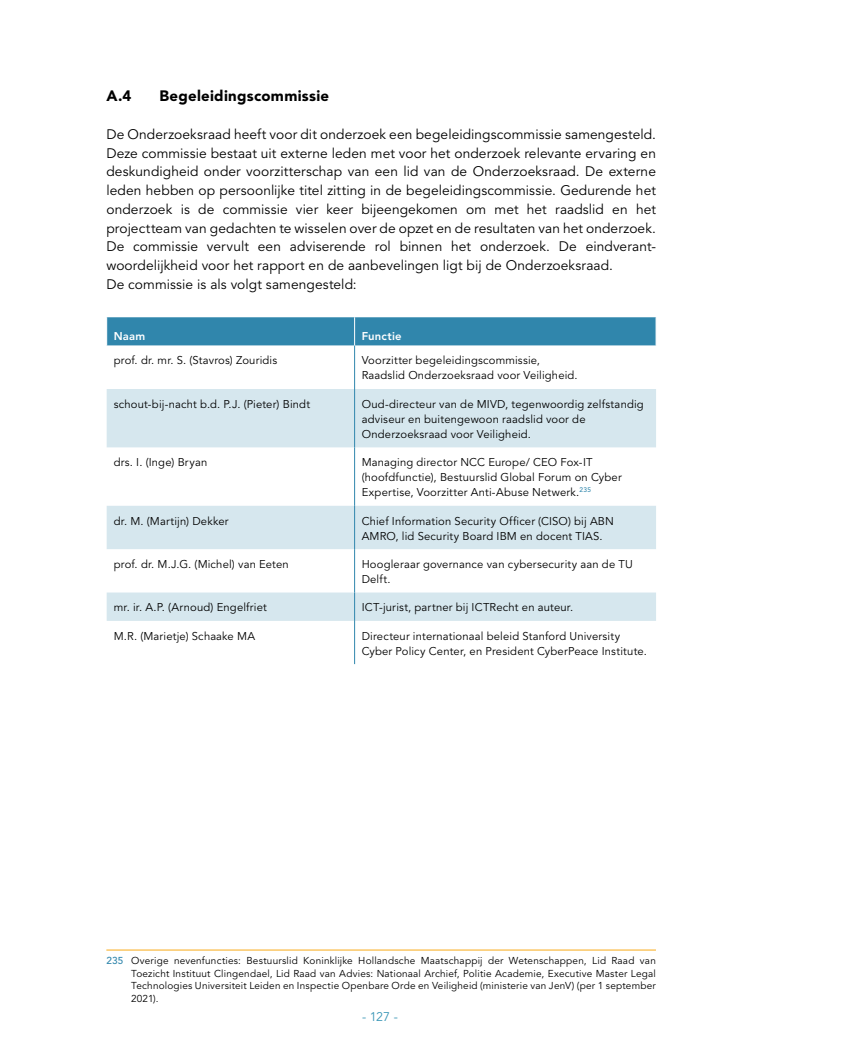
<style>
.page{position:relative;width:851px;height:1053px;background:#fff}
.page>*{position:absolute;margin:0;border:0;box-sizing:border-box;transform-origin:0 0}
.t1{font:900 15px "Avenir LT Std";letter-spacing:.02em;color:#000}
.Bodytekst{font:13.75px/18.8px "Avenir LT Std";letter-spacing:.005em;color:#000;text-align:justify}
.t2{font:12.5px "Avenir LT Std";color:#3b97b7}
.Tabel_bodytekst{font:11.25px/15px "Avenir LT Std";letter-spacing:.015em;color:#000}
.Tabel-kop{font:800 11.25px "Avenir LT Std";letter-spacing:.02em;color:#fff}
.Voetnoot{font:10px/12.5px "Avenir LT Std";letter-spacing:.02em;color:#000;text-align:justify}
.s1{font-weight:500;color:#3086ac}
</style>
<div class="page">
<svg style="left:107px;top:389px;width:549px;height:232px;fill:#d6e7ee"></svg>
<div style="left:106px;top:317px;width:550px;height:28px;background:#3086ac"></div>
<hr style="left:354px;top:345px;width:1px;height:44px;background:#3086ac">
<hr style="left:354px;top:389px;width:1px;height:58px;background:#3086ac">
<hr style="left:354px;top:447px;width:1px;height:58px;background:#3086ac">
<hr style="left:354px;top:505px;width:1px;height:44px;background:#3086ac">
<hr style="left:354px;top:549px;width:1px;height:43px;background:#3086ac">
<svg style="left:354px;top:592px;width:1px;height:29px"></svg>
<hr style="left:354px;top:621px;width:1px;height:43px;background:#3086ac">
<hr style="left:106px;top:949px;width:550px;height:1px;background:#f9aa18">
<p class="t1" style="left:106px;top:87px;width:27px">A.4</p>
<p class="t1" style="left:159px;top:87px;width:171px">Begeleidingscommissie</p>
<p class="Bodytekst" style="left:106px;top:125px;width:551px">De Onderzoeksraad heeft voor dit onderzoek een begeleidingscommissie samengesteld.<br>Deze commissie bestaat uit externe leden met voor het onderzoek relevante ervaring en deskundigheid onder voorzitterschap van een lid van de Onderzoeksraad. De externe leden hebben op persoonlijke titel zitting in de begeleidingscommissie. Gedurende het onderzoek is de commissie vier keer bijeengekomen om met het raadslid en het projectteam van gedachten te wisselen over de opzet en de resultaten van het onderzoek.<br>De commissie vervult een adviserende rol binnen het onderzoek. De eindverant&shy;woordelijkheid voor het rapport en de aanbevelingen ligt bij de Onderzoeksraad.</p>
<p class="Bodytekst" style="left:106px;top:275px;width:252px">De commissie is als volgt samengesteld:</p>
<p class="Tabel-kop" style="left:114px;top:330px;width:33px">Naam</p>
<p class="Tabel-kop" style="left:361px;top:330px;width:41px">Functie</p>
<p class="Tabel_bodytekst" style="left:114px;top:353px;width:165px">prof. dr. mr. S. (Stavros) Zouridis</p>
<p class="Tabel_bodytekst" style="left:361px;top:353px;width:180px">Voorzitter begeleidingscommissie,</p>
<p class="Tabel_bodytekst" style="left:361px;top:368px;width:217px">Raadslid Onderzoeksraad voor Veiligheid.</p>
<p class="Tabel_bodytekst" style="left:114px;top:396px;width:198px">schout-bij-nacht b.d. P.J. (Pieter) Bindt</p>
<p class="Tabel_bodytekst" style="left:361px;top:396px;width:283px">Oud-directeur van de MIVD, tegenwoordig zelfstandig adviseur en buitengewoon raadslid voor de<br>Onderzoeksraad voor Veiligheid.</p>
<p class="Tabel_bodytekst" style="left:114px;top:455px;width:95px">drs. I. (Inge) Bryan</p>
<p class="Tabel_bodytekst" style="left:361px;top:455px;width:261px">Managing director NCC Europe/ CEO Fox-IT (hoofdfunctie), Bestuurslid Global Forum on Cyber<br>Expertise, Voorzitter Anti-Abuse Netwerk.<sup>235</sup></p>
<p class="Tabel_bodytekst" style="left:114px;top:513px;width:116px">dr. M. (Martijn) Dekker</p>
<p class="Tabel_bodytekst" style="left:361px;top:513px;width:253px">Chief Information Security Officer (CISO) bij ABN<br>AMRO, lid Security Board IBM en docent TIAS.</p>
<p class="Tabel_bodytekst" style="left:114px;top:557px;width:176px">prof. dr. M.J.G. (Michel) van Eeten</p>
<p class="Tabel_bodytekst" style="left:361px;top:557px;width:273px">Hoogleraar governance van cybersecurity aan de TU<br>Delft.</p>
<p class="Tabel_bodytekst" style="left:114px;top:600px;width:154px">mr. ir. A.P. (Arnoud) Engelfriet</p>
<p class="Tabel_bodytekst" style="left:361px;top:600px;width:213px">ICT-jurist, partner bij ICTRecht en auteur.</p>
<p class="Tabel_bodytekst" style="left:114px;top:628px;width:143px">M.R. (Marietje) Schaake MA</p>
<p class="Tabel_bodytekst" style="left:361px;top:628px;width:286px">Directeur internationaal beleid Stanford University<br>Cyber Policy Center, en President CyberPeace Institute.</p>
<p class="Voetnoot" style="left:131px;top:954px;width:526px;text-indent:-25px"><span class="s1">235</span> Overige nevenfuncties: Bestuurslid Koninklijke Hollandsche Maatschappij der Wetenschappen, Lid Raad van Toezicht Instituut Clingendael, Lid Raad van Advies: Nationaal Archief, Politie Academie, Executive Master Legal Technologies Universiteit Leiden en Inspectie Openbare Orde en Veiligheid (ministerie van JenV) (per 1 september 2021).</p>
<p class="t2" style="left:362px;top:1009px;width:37px">- 127 -</p>
</div>
